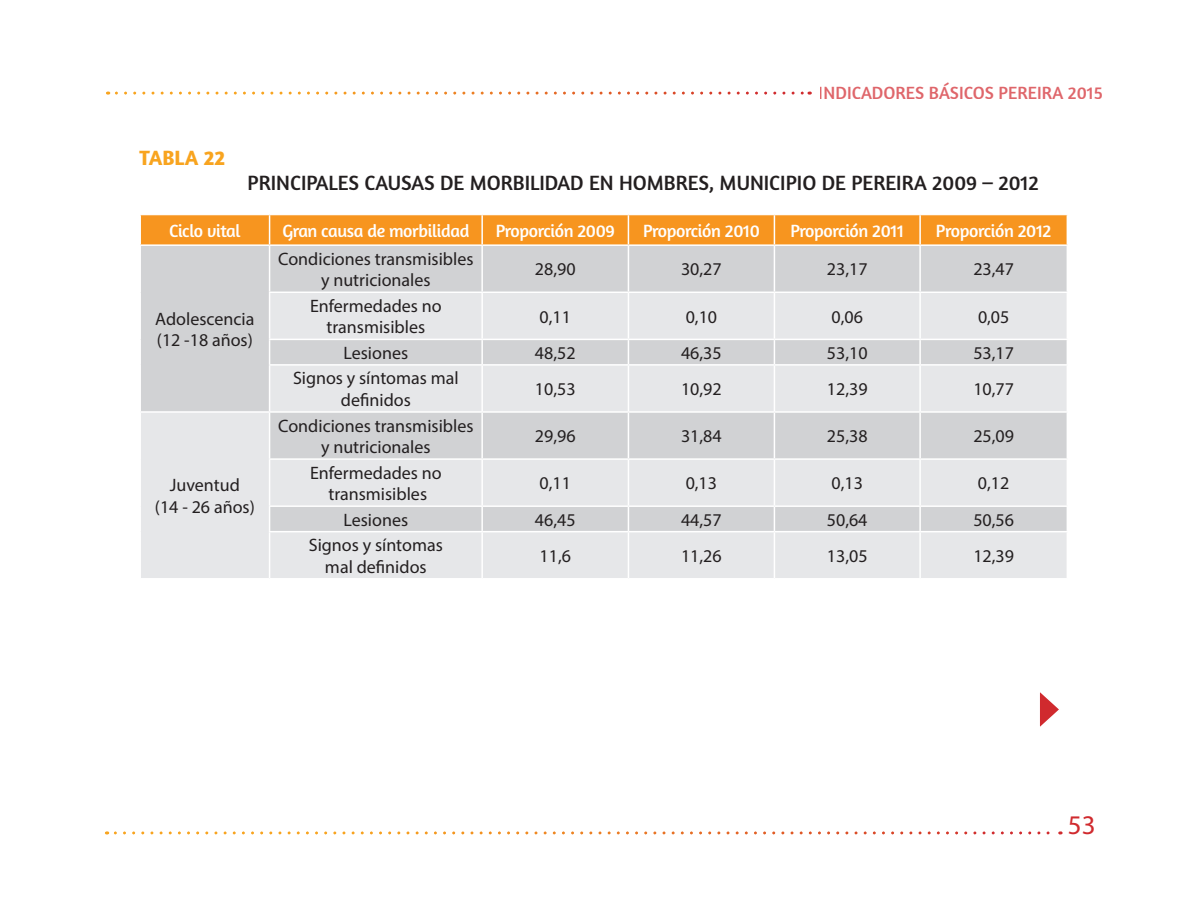
<style>
.page{position:relative;width:1188px;height:918px;background:#fff}
.page>*{position:absolute;margin:0;border:0;box-sizing:border-box;transform-origin:0 0}
.t1{font:27px "Myriad Pro";color:#d02a2e}
.t2{font:21px "Amaranth";color:#231f20}
.t3{font:700 21px "Amaranth";color:#f8a41f}
.t4{font:18px/21.6px "Myriad Pro";color:#231f20;text-align:center}
.t5{font:18px "Amaranth";letter-spacing:-.02em;color:#fff}
.t6{font:18px "Amaranth";color:#d1232a}
</style>
<div class="page">
<svg style="left:115px;top:831px;width:946px;height:3px"></svg>
<svg style="left:116px;top:92px;width:694px;height:3px"></svg>
<div style="left:141px;top:246px;width:926px;height:46px;background:#d1d2d4"></div>
<svg style="left:141px;top:292px;width:926px;height:286px;background:#dedfe1"></svg>
<div style="left:140px;top:215px;width:928px;height:29px;background:#f7951f"></div>
<hr style="left:269px;top:246px;width:1px;height:46px;background:#fff">
<hr style="left:481px;top:246px;width:2px;height:46px;background:#fff">
<hr style="left:628px;top:246px;width:1px;height:46px;background:#fff">
<hr style="left:774px;top:246px;width:1px;height:46px;background:#fff">
<hr style="left:919px;top:246px;width:2px;height:46px;background:#fff">
<hr style="left:269px;top:292px;width:213px;height:1px;background:#fff">
<hr style="left:269px;top:293px;width:1px;height:46px;background:#fff">
<hr style="left:482px;top:292px;width:146px;height:1px;background:#fff">
<hr style="left:481px;top:293px;width:2px;height:46px;background:#fff">
<hr style="left:628px;top:292px;width:146px;height:1px;background:#fff">
<hr style="left:628px;top:293px;width:1px;height:46px;background:#fff">
<hr style="left:774px;top:292px;width:146px;height:1px;background:#fff">
<hr style="left:774px;top:293px;width:1px;height:46px;background:#fff">
<hr style="left:920px;top:292px;width:148px;height:1px;background:#fff">
<hr style="left:919px;top:293px;width:2px;height:46px;background:#fff">
<hr style="left:269px;top:339px;width:213px;height:1px;background:#fff">
<svg style="left:269px;top:340px;width:1px;height:24px"></svg>
<hr style="left:482px;top:339px;width:146px;height:1px;background:#fff">
<hr style="left:481px;top:340px;width:2px;height:24px;background:#fff">
<hr style="left:628px;top:339px;width:146px;height:1px;background:#fff">
<svg style="left:628px;top:340px;width:1px;height:24px"></svg>
<hr style="left:774px;top:339px;width:146px;height:1px;background:#fff">
<svg style="left:774px;top:340px;width:1px;height:24px"></svg>
<hr style="left:920px;top:339px;width:148px;height:1px;background:#fff">
<hr style="left:919px;top:340px;width:2px;height:24px;background:#fff">
<hr style="left:269px;top:364px;width:213px;height:2px;background:#fff">
<hr style="left:269px;top:366px;width:1px;height:45px;background:#fff">
<hr style="left:482px;top:364px;width:146px;height:2px;background:#fff">
<hr style="left:481px;top:366px;width:2px;height:45px;background:#fff">
<hr style="left:628px;top:364px;width:146px;height:2px;background:#fff">
<hr style="left:628px;top:366px;width:1px;height:45px;background:#fff">
<hr style="left:774px;top:364px;width:146px;height:2px;background:#fff">
<hr style="left:774px;top:366px;width:1px;height:45px;background:#fff">
<hr style="left:920px;top:364px;width:148px;height:2px;background:#fff">
<hr style="left:919px;top:366px;width:2px;height:45px;background:#fff">
<hr style="left:139px;top:411px;width:131px;height:2px;background:#fff">
<hr style="left:270px;top:411px;width:212px;height:2px;background:#fff">
<hr style="left:269px;top:413px;width:1px;height:45px;background:#fff">
<hr style="left:482px;top:411px;width:146px;height:2px;background:#fff">
<hr style="left:481px;top:413px;width:2px;height:45px;background:#fff">
<hr style="left:628px;top:411px;width:146px;height:2px;background:#fff">
<hr style="left:628px;top:413px;width:1px;height:45px;background:#fff">
<hr style="left:774px;top:411px;width:146px;height:2px;background:#fff">
<hr style="left:774px;top:413px;width:1px;height:45px;background:#fff">
<hr style="left:920px;top:411px;width:148px;height:2px;background:#fff">
<hr style="left:919px;top:413px;width:2px;height:45px;background:#fff">
<hr style="left:269px;top:458px;width:213px;height:2px;background:#fff">
<hr style="left:269px;top:460px;width:1px;height:45px;background:#fff">
<hr style="left:482px;top:458px;width:146px;height:2px;background:#fff">
<hr style="left:481px;top:460px;width:2px;height:45px;background:#fff">
<hr style="left:628px;top:458px;width:146px;height:2px;background:#fff">
<hr style="left:628px;top:460px;width:1px;height:45px;background:#fff">
<hr style="left:774px;top:458px;width:146px;height:2px;background:#fff">
<hr style="left:774px;top:460px;width:1px;height:45px;background:#fff">
<hr style="left:920px;top:458px;width:148px;height:2px;background:#fff">
<hr style="left:919px;top:460px;width:2px;height:45px;background:#fff">
<hr style="left:269px;top:505px;width:213px;height:2px;background:#fff">
<svg style="left:269px;top:507px;width:1px;height:24px"></svg>
<hr style="left:482px;top:505px;width:146px;height:2px;background:#fff">
<hr style="left:481px;top:507px;width:2px;height:24px;background:#fff">
<hr style="left:628px;top:505px;width:146px;height:2px;background:#fff">
<svg style="left:628px;top:507px;width:1px;height:24px"></svg>
<hr style="left:774px;top:505px;width:146px;height:2px;background:#fff">
<svg style="left:774px;top:507px;width:1px;height:24px"></svg>
<hr style="left:920px;top:505px;width:148px;height:2px;background:#fff">
<hr style="left:919px;top:507px;width:2px;height:24px;background:#fff">
<hr style="left:269px;top:531px;width:213px;height:1px;background:#fff">
<hr style="left:269px;top:532px;width:1px;height:46px;background:#fff">
<hr style="left:482px;top:531px;width:146px;height:1px;background:#fff">
<hr style="left:481px;top:532px;width:2px;height:46px;background:#fff">
<hr style="left:628px;top:531px;width:146px;height:1px;background:#fff">
<hr style="left:628px;top:532px;width:1px;height:46px;background:#fff">
<hr style="left:774px;top:531px;width:146px;height:1px;background:#fff">
<hr style="left:774px;top:532px;width:1px;height:46px;background:#fff">
<hr style="left:920px;top:531px;width:148px;height:1px;background:#fff">
<hr style="left:919px;top:532px;width:2px;height:46px;background:#fff">
<svg style="left:1040px;top:692px;width:19px;height:35px"></svg>
<p class="t3" style="left:139px;top:144px;width:87px">TABLA 22</p>
<p class="t6" style="left:819px;top:82px;width:286px">Indicadores básicos PEREIRA 2015</p>
<p class="t2" style="left:247px;top:170px;width:793px">PRINCIPALES CAUSAS DE MORBILIDAD EN HOMBRES, MUNICIPIO DE PEREIRA 2009 – 2012</p>
<p class="t5" style="left:169px;top:220px;width:73px">Ciclo vital</p>
<p class="t5" style="left:282px;top:220px;width:189px">Gran causa de morbilidad</p>
<p class="t5" style="left:496px;top:220px;width:121px">Proporción 2009</p>
<p class="t5" style="left:643px;top:220px;width:118px">Proporción 2010</p>
<p class="t5" style="left:790px;top:220px;width:115px">Proporción 2011</p>
<p class="t5" style="left:936px;top:220px;width:117px">Proporción 2012</p>
<p class="t4" style="left:155px;top:307px;width:101px;text-align:left">Adolescencia (12 -18 años)</p>
<p class="t4" style="left:155px;top:474px;width:101px">Juventud<br>(14 - 26 años)</p>
<p class="t4" style="left:278px;top:248px;width:197px">Condiciones transmisibles y nutricionales</p>
<p class="t4" style="left:535px;top:258px;width:42px">28,90</p>
<p class="t4" style="left:681px;top:258px;width:42px">30,27</p>
<p class="t4" style="left:827px;top:258px;width:42px">23,17</p>
<p class="t4" style="left:973px;top:258px;width:42px">23,47</p>
<p class="t4" style="left:310px;top:295px;width:133px">Enfermedades no transmisibles</p>
<p class="t4" style="left:540px;top:305px;width:33px">0,11</p>
<p class="t4" style="left:686px;top:305px;width:33px">0,10</p>
<p class="t4" style="left:832px;top:305px;width:33px">0,06</p>
<p class="t4" style="left:978px;top:305px;width:33px">0,05</p>
<p class="t4" style="left:344px;top:342px;width:66px">Lesiones</p>
<p class="t4" style="left:535px;top:342px;width:42px">48,52</p>
<p class="t4" style="left:681px;top:342px;width:42px">46,35</p>
<p class="t4" style="left:827px;top:342px;width:42px">53,10</p>
<p class="t4" style="left:973px;top:342px;width:42px">53,17</p>
<p class="t4" style="left:293px;top:367px;width:167px">Signos y síntomas mal definidos</p>
<p class="t4" style="left:535px;top:378px;width:42px">10,53</p>
<p class="t4" style="left:681px;top:378px;width:42px">10,92</p>
<p class="t4" style="left:827px;top:378px;width:42px">12,39</p>
<p class="t4" style="left:973px;top:378px;width:42px">10,77</p>
<p class="t4" style="left:278px;top:414px;width:197px">Condiciones transmisibles y nutricionales</p>
<p class="t4" style="left:535px;top:425px;width:42px">29,96</p>
<p class="t4" style="left:681px;top:425px;width:42px">31,84</p>
<p class="t4" style="left:827px;top:425px;width:42px">25,38</p>
<p class="t4" style="left:973px;top:425px;width:42px">25,09</p>
<p class="t4" style="left:310px;top:461px;width:133px">Enfermedades no transmisibles</p>
<p class="t4" style="left:540px;top:472px;width:33px">0,11</p>
<p class="t4" style="left:686px;top:472px;width:33px">0,13</p>
<p class="t4" style="left:832px;top:472px;width:33px">0,13</p>
<p class="t4" style="left:978px;top:472px;width:33px">0,12</p>
<p class="t4" style="left:344px;top:509px;width:66px">Lesiones</p>
<p class="t4" style="left:535px;top:509px;width:42px">46,45</p>
<p class="t4" style="left:681px;top:509px;width:42px">44,57</p>
<p class="t4" style="left:827px;top:509px;width:42px">50,64</p>
<p class="t4" style="left:973px;top:509px;width:42px">50,56</p>
<p class="t4" style="left:309px;top:534px;width:135px">Signos y síntomas mal definidos</p>
<p class="t4" style="left:540px;top:545px;width:33px">11,6</p>
<p class="t4" style="left:681px;top:545px;width:42px">11,26</p>
<p class="t4" style="left:827px;top:545px;width:42px">13,05</p>
<p class="t4" style="left:973px;top:545px;width:42px">12,39</p>
<h1 class="t1" style="left:1068px;top:808px;width:29px">53</h1>
</div>
